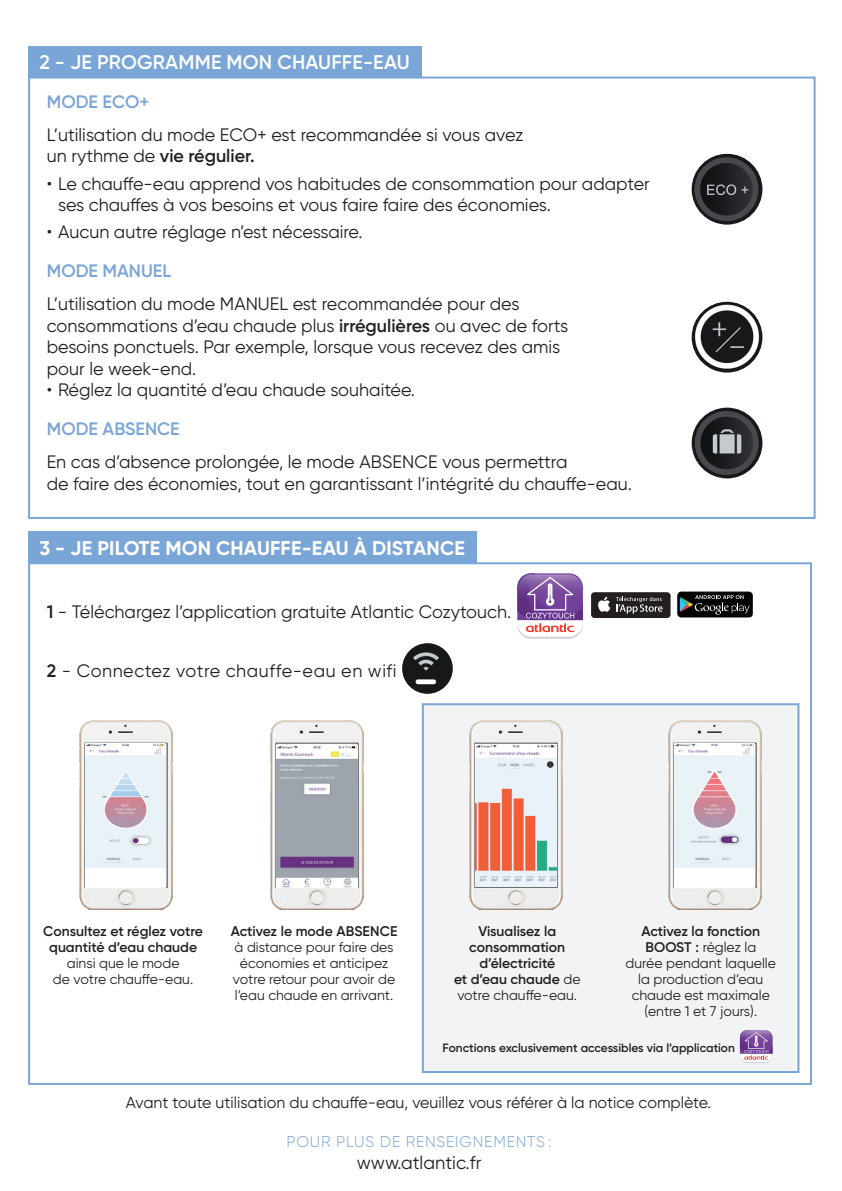
<style>
.page{position:relative;width:842px;height:1191px;background:#fff}
.page>*{position:absolute;margin:0;border:0;box-sizing:border-box;transform-origin:0 0}
.t1{font:700 19.8px "Gilroy";letter-spacing:.01em;color:#fff}
.t2{font:600 19.8px "Gilroy";letter-spacing:.01em;color:#fff}
.t3{font:18.4px "Gilroy";color:#231f20}
.t4{font:18px/21.6px "Gilroy";color:#231f20}
.t5{font:18px "Gilroy";letter-spacing:.03em;color:#231f20}
.t6{font:600 18px "Gilroy";color:#7aa5d7}
.t7{font:16px "Gilroy";color:#231f20}
.t8{font:300 15.6px "Gilroy";letter-spacing:.05em;color:#7aa5d7}
.t9{font:14px/16px "Gilroy";color:#231f20;text-align:center}
.t10{font:600 14px/16px "Gilroy";color:#231f20;text-align:center}
.t11{font:600 12px "Gilroy";color:#231f20}
.s1{font-weight:600}
.s2{font-weight:400}
</style>
<div class="page">
<div style="left:422px;top:703px;width:377px;height:370px;background:#f2f3f4;border:2px solid #7aa5d7"></div>
<div style="left:28px;top:77px;width:788px;height:442px;border:2px solid #7aa5d7"></div>
<div style="left:28px;top:46px;width:393px;height:31px;background:#7aa5d7"></div>
<img style="left:692px;top:408px;width:70px;height:70px;border-radius:35px">
<img style="left:692px;top:302px;width:70px;height:70px;border-radius:35px">
<img style="left:692px;top:154px;width:70px;height:70px;border-radius:35px">
<svg style="left:517px;top:573px;width:66px;height:66px"></svg>
<img style="left:402px;top:643px;width:51px;height:50px;border-radius:25px">
<img style="left:668px;top:720px;width:93px;height:190px">
<div style="left:674px;top:743px;width:81px;height:144px;background:#fff"></div>
<img style="left:674px;top:743px;width:81px;height:125px">
<img style="left:79px;top:720px;width:93px;height:190px">
<div style="left:86px;top:743px;width:80px;height:144px;background:#fff"></div>
<img style="left:86px;top:743px;width:80px;height:125px">
<img style="left:270px;top:720px;width:93px;height:190px">
<img style="left:277px;top:745px;width:80px;height:142px">
<img style="left:469px;top:720px;width:93px;height:190px">
<img style="left:476px;top:744px;width:80px;height:142px">
<div style="left:28px;top:532px;width:448px;height:31px;background:#7aa5d7"></div>
<div style="left:591px;top:592px;width:79px;height:26px;background:#231f20;border-radius:3px"></div>
<svg style="left:598px;top:597px;width:12px;height:15px"></svg>
<svg style="left:616px;top:597px;width:46px;height:17px"></svg>
<div style="left:677px;top:591px;width:76px;height:26px;background:#000001;border-radius:4px"></div>
<svg style="left:680px;top:595px;width:70px;height:19px"></svg>
<svg style="left:740px;top:1030px;width:32px;height:33px"></svg>
<p class="t2" style="left:39px;top:50px;width:372px">2 - JE PROGRAMME MON CHAUFFE-EAU</p>
<p class="t6" style="left:47px;top:90px;width:104px">MODE ECO+</p>
<p class="t4" style="left:47px;top:123px;width:478px">L’utilisation du mode ECO+ est recommandée si vous avez un rythme de <span class="s1">vie régulier.</span></p>
<p class="t4" style="left:58px;top:172px;width:593px;text-indent:-11px">• Le chauffe-eau apprend vos habitudes de consommation pour adapter ses chauffes à vos besoins et vous faire faire des économies.</p>
<p class="t4" style="left:47px;top:221px;width:317px">• Aucun autre réglage n’est nécessaire.</p>
<p class="t6" style="left:47px;top:259px;width:126px">MODE MANUEL</p>
<p class="t4" style="left:47px;top:293px;width:523px">L’utilisation du mode MANUEL est recommandée pour des consommations d’eau chaude plus <span class="s1">irrégulières</span> ou avec de forts besoins ponctuels. Par exemple, lorsque vous recevez des amis pour le week-end.</p>
<p class="t4" style="left:47px;top:379px;width:370px">• Réglez la quantité d’eau chaude souhaitée.</p>
<p class="t6" style="left:47px;top:417px;width:135px">MODE ABSENCE</p>
<p class="t4" style="left:47px;top:451px;width:587px">En cas d’absence prolongée, le mode ABSENCE vous permettra<br>de faire des économies, tout en garantissant l’intégrité du chauffe-eau.</p>
<p class="t1" style="left:39px;top:536px;width:427px">3 - JE PILOTE MON CHAUFFE-EAU À DISTANCE</p>
<p class="t4" style="left:47px;top:601px;width:466px"><span class="s1">1</span> - Téléchargez l’application gratuite Atlantic Cozytouch.</p>
<p class="t5" style="left:47px;top:659px;width:351px"><span class="s1">2</span> - Connectez votre chauffe-eau en wifi</p>
<p class="t10" style="left:43px;top:923px;width:161px">Consultez et réglez votre quantité d’eau chaude</p>
<p class="t9" style="left:53px;top:955px;width:142px">ainsi que le mode<br>de votre chauffe-eau.</p>
<p class="t10" style="left:231px;top:923px;width:168px">Activez le mode ABSENCE</p>
<p class="t9" style="left:233px;top:939px;width:164px">à distance pour faire des économies et anticipez votre retour pour avoir de l’eau chaude en arrivant.</p>
<p class="t10" style="left:454px;top:923px;width:128px">Visualisez la consommation d’électricité<br>et d’eau chaude <span class="s2">de votre chauffe-eau.</span></p>
<p class="t9" style="left:625px;top:923px;width:152px"><span class="s1">Activez la fonction<br>BOOST :</span> réglez la durée pendant laquelle la production d’eau chaude est maximale (entre 1 et 7 jours).</p>
<p class="t11" style="left:443px;top:1040px;width:294px">Fonctions exclusivement accessibles via l’application</p>
<p class="t7" style="left:126px;top:1092px;width:587px">Avant toute utilisation du chauffe-eau, veuillez vous référer à la notice complète.</p>
<p class="t8" style="left:287px;top:1132px;width:266px">POUR PLUS DE RENSEIGNEMENTS :</p>
<p class="t3" style="left:357px;top:1151px;width:126px">www.atlantic.fr</p>
</div>
